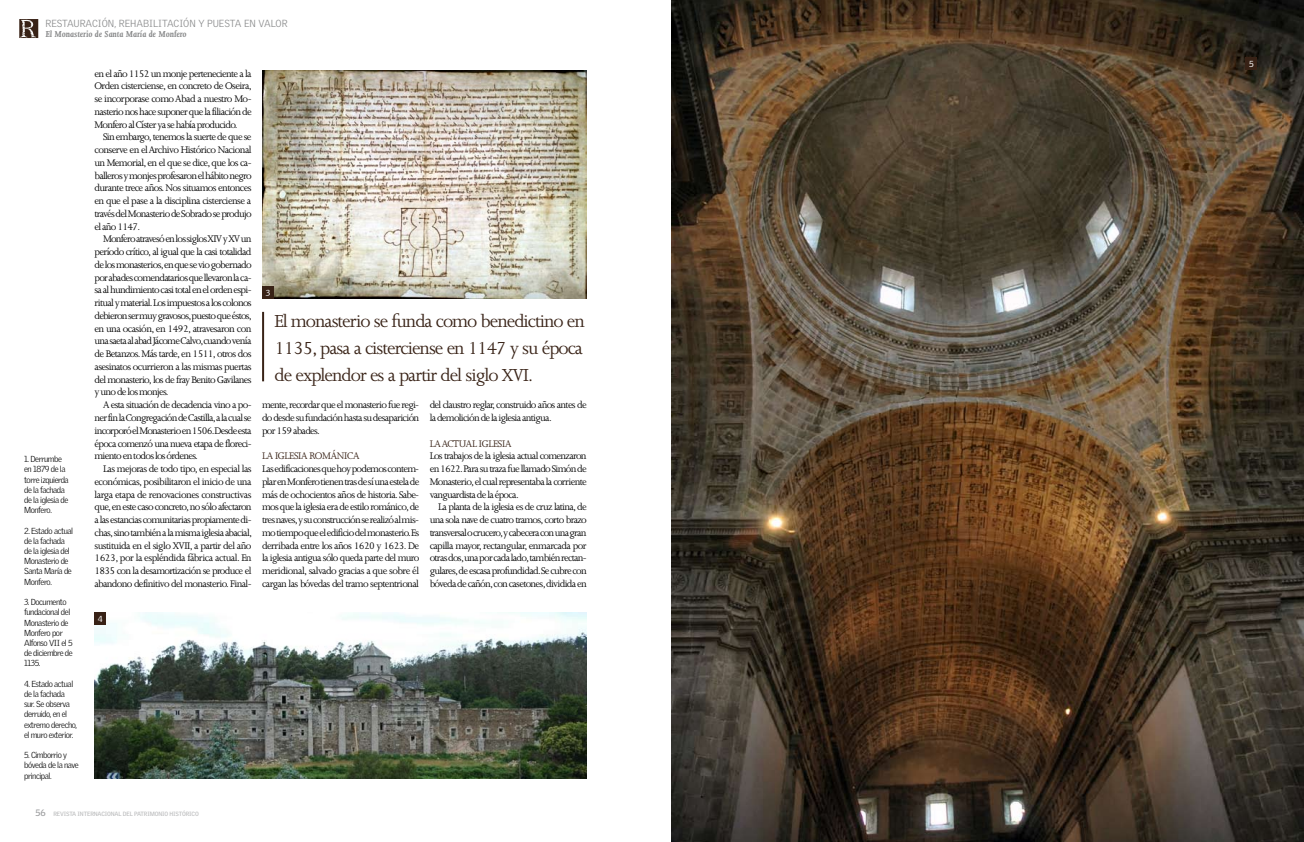
<style>
.page{position:relative;width:1304px;height:842px;background:#fff}
.page>*{position:absolute;margin:0;border:0;box-sizing:border-box;transform-origin:0 0}
.t1{font:20px/27px "Joanna MT Std";letter-spacing:-.05em;color:#382216;text-align:justify}
.t2{font:11px/12.8px "Joanna MT Std";letter-spacing:-.065em;color:#000;text-align:justify}
.t3{font:11px "Joanna MT Std";letter-spacing:-.025em;color:#382216}
.t4{font:300 10px "Griffith Gothic";color:#878889}
.t5{font:italic 700 10px "Joanna MT Std";color:#878889}
.t6{font:300 8.5px/10.2px "Griffith Gothic";letter-spacing:-.05em;color:#000}
.t7{font:8.5px "Griffith Gothic";color:#fff}
.t8{font:700 6px "Griffith Gothic";letter-spacing:-.02em;color:#bcbdbe}
.s1{font-size:9px;color:#9c9d9f}
</style>
<div class="page">
<img style="left:262px;top:70px;width:325px;height:228px">
<svg style="left:19px;top:19px;width:19px;height:19px"></svg>
<img style="left:672px;top:0;width:632px;height:842px">
<img style="left:95px;top:612px;width:492px;height:166px">
<hr style="left:262px;top:312px;width:2px;height:69px;background:#382216">
<div style="left:95px;top:613px;width:11px;height:12px;background:#382216"></div>
<div style="left:262px;top:286px;width:12px;height:12px;background:#382216"></div>
<div style="left:1245px;top:58px;width:12px;height:12px;background:#382216"></div>
<p class="t4" style="left:45px;top:18px;width:174px">RESTAURACIÓN, REHABILITACIÓN y puesta</p>
<p class="t4" style="left:244px;top:18px;width:43px">en valor</p>
<p class="t5" style="left:45px;top:29px;width:143px">El Monasterio de Santa María de Monfero</p>
<p class="t2" style="left:95px;top:67px;width:159px">en el año 1152 un monje perteneciente a la Orden cisterciense, en concreto de Oseira, se incorporase como Abad a nuestro Mo&shy;nasterio nos hace suponer que la filiación de Monfero al Císter ya se había producido.</p>
<p class="t2" style="left:95px;top:131px;width:159px;text-indent:9px">Sin embargo, tenemos la suerte de que se conserve en el Archivo Histórico Nacional un Memorial, en el que se dice, que los ca&shy;balleros y monjes profesaron el hábito negro durante trece años. Nos situamos entonces en que el pase a la disciplina cisterciense a través del Monasterio de Sobrado se produjo el año 1147.</p>
<p class="t2" style="left:95px;top:233px;width:159px;text-indent:9px">Monfero atravesó en los siglos XIV y XV un período crítico, al igual que la casi totalidad de los monasterios,en que se vio gobernado por abades comendatarios que llevaron la ca&shy;sa al hundimiento casi total en el orden espi&shy;ritual y material.Los impuestos a los colonos debieron ser muy gravosos,puesto que éstos, en una ocasión, en 1492, atravesaron con una saeta al abad Jácome Calvo,cuando venía de Betanzos. Más tarde, en 1511, otros dos asesinatos ocurrieron a las mismas puertas del monasterio, los de fray Benito Gavilanes y uno de los monjes.</p>
<p class="t2" style="left:95px;top:399px;width:159px;text-indent:9px">A esta situación de decadencia vino a po&shy;ner fin la Congregación de Castilla,a la cual se incorporó el Monasterio en 1506.Desde esta época comenzó una nueva etapa de floreci&shy;miento en todos los órdenes.</p>
<p class="t2" style="left:95px;top:462px;width:159px;text-indent:9px">Las mejoras de todo tipo, en especial las económicas, posibilitaron el inicio de una larga etapa de renovaciones constructivas que,en este caso concreto,no sólo afectaron a las estancias comunitarias propiamente di&shy;chas,sino también a la misma iglesia abacial, sustituida en el siglo XVII , a partir del año 1623, por la espléndida fábrica actual. En 1835 con la desamortización se produce el abandono definitivo del monasterio. Final-</p>
<p class="t7" style="left:266px;top:287px;width:6px">3</p>
<h1 class="t1" style="left:275px;top:307px;width:312px">El monasterio se funda como benedictino en 1135, pasa a cisterciense en 1147 y su época de explendor es a partir del siglo xvi.</h1>
<p class="t2" style="left:262px;top:399px;width:159px">mente,recordar que el monasterio fue regi&shy;do desde su fundación hasta su desaparición por 159 abades.</p>
<p class="t3" style="left:262px;top:450px;width:99px">La iglesia románica</p>
<p class="t2" style="left:262px;top:462px;width:159px">Las edificaciones que hoy podemos contem&shy;plar en Monfero tienen tras de sí una estela de más de ochocientos años de historia. Sabe&shy;mos que la iglesia era de estilo románico,de tres naves,y su construcción se realizó al mis&shy;mo tiempo que el edificio del monasterio.Es derribada entre los años 1620 y 1623. De la iglesia antigua sólo queda parte del muro meridional, salvado gracias a que sobre él cargan las bóvedas del tramo septentrional</p>
<p class="t2" style="left:430px;top:399px;width:159px">del claustro reglar, construido años antes de la demolición de la iglesia antigua.</p>
<p class="t3" style="left:430px;top:437px;width:83px">La actual iglesia</p>
<p class="t2" style="left:430px;top:450px;width:159px">Los trabajos de la iglesia actual comenzaron en 1622.Para su traza fue llamado Simón de Monasterio,el cual representaba la corriente vanguardista de la época.</p>
<p class="t2" style="left:430px;top:501px;width:159px;text-indent:9px">La planta de la iglesia es de cruz latina, de una sola nave de cuatro tramos, corto brazo transversal o crucero,y cabecera con una gran capilla mayor, rectangular, enmarcada por otras dos,una por cada lado,también rectan&shy;gulares,de escasa profundidad.Se cubre con bóveda de cañón,con casetones,dividida en</p>
<p class="t6" style="left:24px;top:454px;width:46px">1. Derrumbe en 1879 de la torre izquierda de la fachada de la iglesia de<br>Monfero.</p>
<p class="t6" style="left:24px;top:525px;width:50px">2. Estado actual de la fachada de la iglesia del<br>Monasterio de<br>Santa María de<br>Monfero.</p>
<p class="t6" style="left:24px;top:597px;width:50px">3. Documento fundacional del<br>Monasterio de<br>Monfero por<br>Alfonso VII el 5 de diciembre de<br>1135.</p>
<p class="t6" style="left:24px;top:678px;width:55px">4. Estado actual de la fachada sur. Se observa derruido, en el extremo derecho, el muro exterior.</p>
<p class="t6" style="left:24px;top:750px;width:56px">5. Cimborrio y bóveda de la nave principal.</p>
<p class="t7" style="left:98px;top:614px;width:6px">4</p>
<p class="t8" style="left:36px;top:810px;width:165px"><span class="s1">56</span> REVISTA INTERNACIONAL DEL PATRIMONIO HISTÓRICO</p>
<p class="t7" style="left:1249px;top:59px;width:6px">5</p>
</div>
